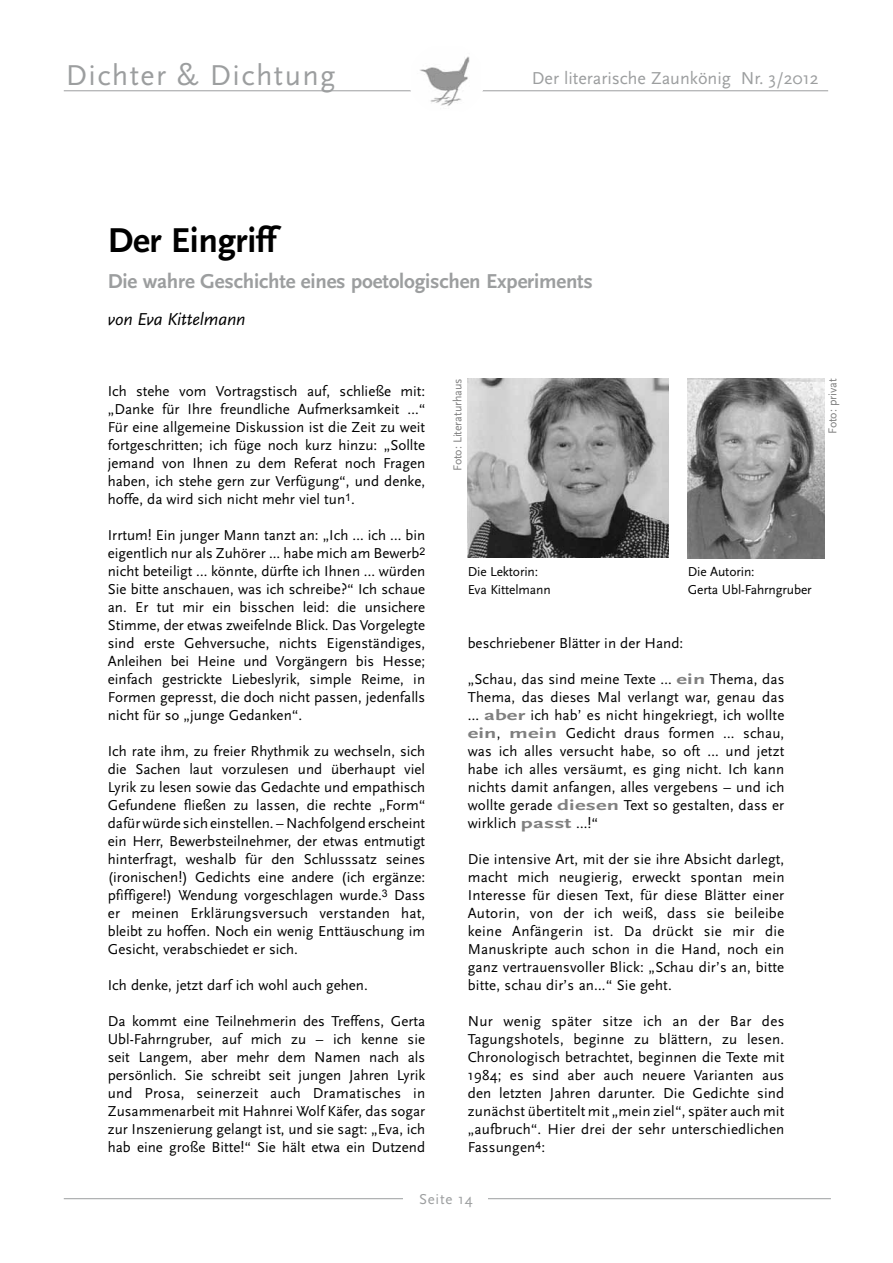
<style>
.page{position:relative;width:893px;height:1263px;background:#fff}
.page>*{position:absolute;margin:0;border:0;box-sizing:border-box;transform-origin:0 0}
.t1{font:700 36px "Scala Sans";letter-spacing:-.01em;color:#000}
.t2{font:30px "Scala Sans";letter-spacing:.05em;color:#9c9e9f}
.t3{font:700 21px "Scala Sans";letter-spacing:-.01em;color:#9c9e9f}
.t4{font:18px "Scala Sans";color:#9c9e9f}
.t5{font:italic 18px "Scala Sans";letter-spacing:-.01em;color:#000}
.t6{font:15px/18px "Scala Sans";color:#000;text-align:justify}
.t7{font:15px "Scala Sans";letter-spacing:.05em;color:#9c9e9f}
.t8{font:13.5px/18px "Scala Sans";letter-spacing:-.01em;color:#000}
.t9{font:12px "Scala Sans";letter-spacing:-.01em;color:#808080}
.s1{font-weight:700;color:#808080}
</style>
<div class="page">
<hr style="left:64px;top:91px;width:764px;height:1px;background:#9c9e9f">
<hr style="left:64px;top:1198px;width:767px;height:1px;background:#9c9e9f">
<div style="left:404px;top:1191px;width:84px;height:26px;background:#fff"></div>
<img style="left:468px;top:378px;width:200px;height:180px">
<img style="left:688px;top:378px;width:137px;height:180px">
<div style="left:409px;top:44px;width:75px;height:70px;background:#fff;border-radius:50%"></div>
<img style="left:420px;top:56px;width:50px;height:50px">
<div style="left:409px;top:44px;width:75px;height:70px;border:1px solid #fff;border-radius:50%"></div>
<h2 class="t2" style="left:66px;top:59px;width:271px">Dichter &amp; Dichtung</h2>
<p class="t4" style="left:532px;top:68px;width:289px">Der literarische Zaunkönig Nr. 3/2012</p>
<h1 class="t1" style="left:108px;top:221px;width:170px">Der Eingriff</h1>
<h3 class="t3" style="left:108px;top:269px;width:487px">Die wahre Geschichte eines poetologischen Experiments</h3>
<p class="t5" style="left:108px;top:309px;width:139px">von Eva Kittelmann</p>
<p class="t6" style="left:108px;top:382px;width:319px">Ich stehe vom Vortragstisch auf, schließe mit: „Danke für Ihre freundliche Aufmerksamkeit …“ Für eine allgemeine Diskussion ist die Zeit zu weit fortgeschritten; ich füge noch kurz hinzu: „Sollte jemand von Ihnen zu dem Referat noch Fragen haben, ich stehe gern zur Verfügung“, und denke, hoffe, da wird sich nicht mehr viel tun<sup>1</sup>.</p>
<p class="t6" style="left:108px;top:526px;width:319px">Irrtum! Ein junger Mann tanzt an: „Ich … ich … bin eigentlich nur als Zuhörer ... habe mich am Bewerb<sup>2 </sup>nicht beteiligt … könnte, dürfte ich Ihnen … würden Sie bitte anschauen, was ich schreibe?“ Ich schaue an. Er tut mir ein bisschen leid: die unsichere Stimme, der etwas zweifelnde Blick. Das Vorgelegte sind erste Gehversuche, nichts Eigenständiges, Anleihen bei Heine und Vorgängern bis Hesse; einfach gestrickte Liebeslyrik, simple Reime, in Formen gepresst, die doch nicht passen, jedenfalls nicht für so „junge Gedanken“.</p>
<p class="t6" style="left:108px;top:742px;width:319px">Ich rate ihm, zu freier Rhythmik zu wechseln, sich die Sachen laut vorzulesen und überhaupt viel Lyrik zu lesen sowie das Gedachte und empathisch Gefundene fließen zu lassen, die rechte „Form“ dafür würde sich einstellen. – Nachfolgend erscheint ein Herr, Bewerbsteilnehmer, der etwas entmutigt hinterfragt, weshalb für den Schlusssatz seines (ironischen!) Gedichts eine andere (ich ergänze: pfiffigere!) Wendung vorgeschlagen wurde.<sup>3</sup> Dass er meinen Erklärungsversuch verstanden hat, bleibt zu hoffen. Noch ein wenig Enttäuschung im Gesicht, verabschiedet er sich.</p>
<p class="t6" style="left:108px;top:976px;width:262px">Ich denke, jetzt darf ich wohl auch gehen.</p>
<p class="t6" style="left:108px;top:1012px;width:319px">Da kommt eine Teilnehmerin des Treffens, Gerta Ubl-Fahrngruber, auf mich zu – ich kenne sie seit Langem, aber mehr dem Namen nach als persönlich. Sie schreibt seit jungen Jahren Lyrik und Prosa, seinerzeit auch Dramatisches in Zusammenarbeit mit Hahnrei Wolf Käfer, das sogar zur Inszenierung gelangt ist, und sie sagt: „Eva, ich hab eine große Bitte!“ Sie hält etwa ein Dutzend</p>
<p class="t9" style="left:451px;top:471px;width:94px;rotate:-90deg">Foto: Literaturhaus</p>
<p class="t8" style="left:468px;top:563px;width:84px">Die Lektorin:<br>Eva Kittelmann</p>
<p class="t8" style="left:688px;top:563px;width:125px">Die Autorin:<br>Gerta Ubl-Fahrngruber</p>
<p class="t6" style="left:468px;top:634px;width:217px">beschriebener Blätter in der Hand:</p>
<p class="t6" style="left:468px;top:670px;width:318px">„Schau, das sind meine Texte … <span class="s1">ein</span> Thema, das Thema, das dieses Mal verlangt war, genau das … <span class="s1">aber</span> ich hab’ es nicht hingekriegt, ich wollte <span class="s1">ein</span>, <span class="s1">mein</span> Gedicht draus formen … schau, was ich alles versucht habe, so oft … und jetzt habe ich alles versäumt, es ging nicht. Ich kann nichts damit anfangen, alles vergebens – und ich wollte gerade <span class="s1">diesen</span> Text so gestalten, dass er wirklich <span class="s1">passt</span> …!“</p>
<p class="t6" style="left:468px;top:850px;width:318px">Die intensive Art, mit der sie ihre Absicht darlegt, macht mich neugierig, erweckt spontan mein Interesse für diesen Text, für diese Blätter einer Autorin, von der ich weiß, dass sie beileibe keine Anfängerin ist. Da drückt sie mir die Manuskripte auch schon in die Hand, noch ein ganz vertrauensvoller Blick: „Schau dir’s an, bitte bitte, schau dir’s an…“ Sie geht.</p>
<p class="t6" style="left:468px;top:1012px;width:318px">Nur wenig später sitze ich an der Bar des Tagungshotels, beginne zu blättern, zu lesen.<br>Chronologisch betrachtet, beginnen die Texte mit 1984; es sind aber auch neuere Varianten aus den letzten Jahren darunter. Die Gedichte sind zunächst übertitelt mit „mein ziel“, später auch mit „aufbruch“. Hier drei der sehr unterschiedlichen Fassungen<sup>4</sup>:</p>
<p class="t7" style="left:419px;top:1191px;width:55px">Seite 14</p>
<p class="t9" style="left:826px;top:434px;width:57px;rotate:-90deg">Foto: privat</p>
</div>
